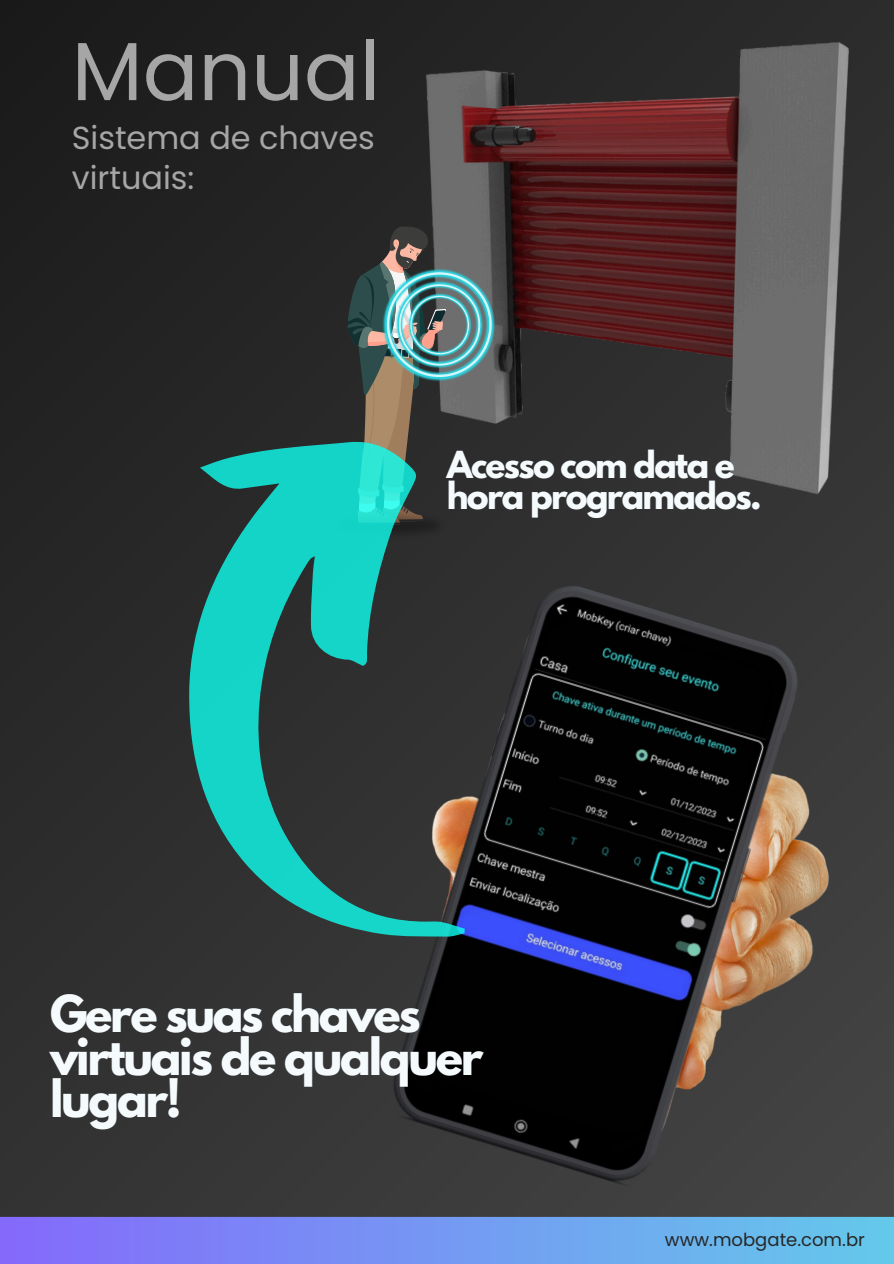
<style>
.page{position:relative;width:894px;height:1264px;background:#fff}
.page>*{position:absolute;margin:0;border:0;box-sizing:border-box;transform-origin:0 0}
.t1{font:82.35px "Poppins";color:#a6a6a6}
.t2{font:700 45.15px/42.3px "League Spartan";letter-spacing:-.05em;color:#f5fbfd}
.t3{font:700 33px/30.9px "League Spartan";letter-spacing:-.05em;color:#f5fbfd}
.t4{font:31.95px/39.9px "Poppins";color:#a6a6a6}
.t5{font:18px "Poppins";color:#272727}
</style>
<div class="page">
<div style="left:0;top:0;width:893px;height:1263px;background:linear-gradient(to bottom,#212121,#323232)"></div>
<div style="left:0;top:1216px;width:893px;height:47px;background:linear-gradient(to right,#8469fb,#64c9ea)"></div>
<img style="left:50px;top:526px;width:843px;height:717px">
<img style="left:382px;top:576px;width:427px;height:616px">
<img style="left:421px;top:32px;width:434px;height:466px">
<svg style="left:28px;top:362px;width:638px;height:649px;background:#253c3d"></svg>
<img style="left:491px;top:267px;width:5px;height:115px">
<svg style="left:347px;top:226px;width:144px;height:299px;background:#506f6a"></svg>
<p class="t1" style="left:72px;top:14px;width:309px">Manual</p>
<h1 class="t4" style="left:72px;top:118px;width:304px">Sistema de chaves virtuais:</h1>
<p class="t3" style="left:446px;top:453px;width:316px">Acesso com data e hora programados.</p>
<p class="t2" style="left:50px;top:998px;width:435px">Gere suas chaves virtuais de qualquer lugar!</p>
<h4 class="t5" style="left:664px;top:1227px;width:201px">www.mobgate.com.br</h4>
</div>
